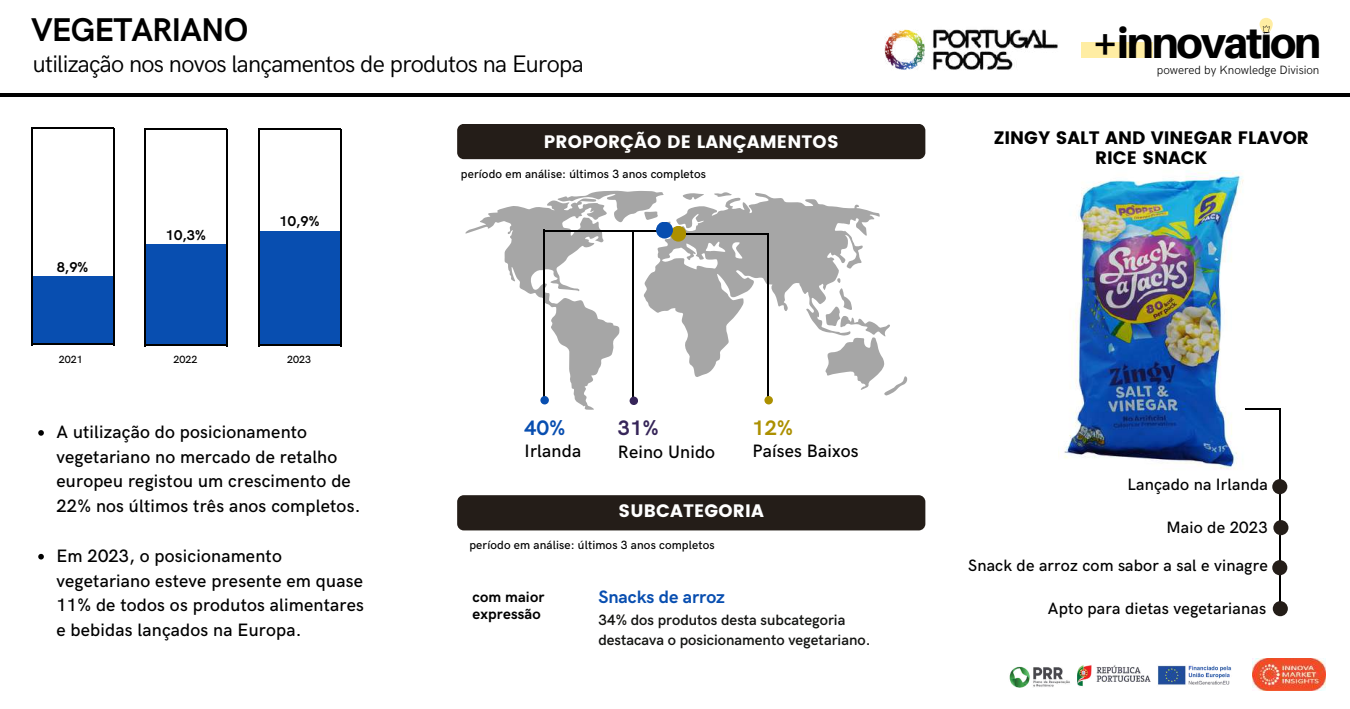
<style>
.page{position:relative;width:1350px;height:709px;background:#fff}
.page>*{position:absolute;margin:0;border:0;box-sizing:border-box;transform-origin:0 0}
.t1{font:800 42.9px "Aileron";letter-spacing:-.05em;color:#000}
.t2{font:700 33px "HK Grotesk";letter-spacing:-.03em;color:#000}
.t3{font:24px "HK Grotesk";letter-spacing:-.03em;color:#000}
.t4{font:700 21px "HK Grotesk";color:#084eb0}
.t5{font:700 21px "HK Grotesk";color:#362559}
.t6{font:700 21px "HK Grotesk";color:#ac9000}
.t7{font:500 18px/24.8px "HK Grotesk";letter-spacing:.01em;color:#000}
.t8{font:18px/20.2px "Poppins";color:#000;text-align:center}
.t9{font:18px "Poppins";letter-spacing:.01em;color:#fff}
.t10{font:700 18px "HK Grotesk";color:#084eb0}
.t11{font:500 16.5px "HK Grotesk";letter-spacing:.01em;color:#000}
.t12{font:600 15px/20.2px "HK Grotesk";color:#131412}
.t13{font:700 15px "HK Grotesk";letter-spacing:.01em;color:#000}
.t14{font:700 14.25px "HK Grotesk";color:#000}
.t15{font:500 12px "HK Grotesk";letter-spacing:.01em;color:#000}
.t16{font:300 12px "HK Grotesk";letter-spacing:-.005em;color:#000}
.t17{font:500 10.5px "HK Grotesk";color:#000}
</style>
<div class="page">
<img style="left:884px;top:29px;width:174px;height:41px">
<hr style="left:0;top:93px;width:1350px;height:3px;background:#000">
<div style="left:1081px;top:42px;width:71px;height:16px;background:#ffeda3"></div>
<svg style="left:1260px;top:18px;width:13px;height:18px"></svg>
<div style="left:457px;top:124px;width:468px;height:35px;background:#241d18;border-radius:7px"></div>
<div style="left:457px;top:495px;width:468px;height:35px;background:#241d18;border-radius:7px"></div>
<hr style="left:1280px;top:408px;width:1px;height:201px;background:#000">
<div style="left:1272px;top:560px;width:15px;height:15px;background:#241d18;border-radius:50%"></div>
<div style="left:1272px;top:479px;width:15px;height:15px;background:#241d18;border-radius:50%"></div>
<div style="left:1273px;top:520px;width:15px;height:15px;background:#241d18;border-radius:50%"></div>
<div style="left:31px;top:276px;width:83px;height:69px;background:#084eb0"></div>
<div style="left:145px;top:244px;width:83px;height:102px;background:#084eb0"></div>
<div style="left:258px;top:231px;width:82px;height:115px;background:#084eb0"></div>
<hr style="left:31px;top:128px;width:82px;height:1px;background:#000">
<hr style="left:145px;top:129px;width:82px;height:1px;background:#000">
<hr style="left:258px;top:129px;width:82px;height:1px;background:#000">
<hr style="left:31px;top:344px;width:83px;height:1px;background:#000">
<hr style="left:145px;top:345px;width:82px;height:1px;background:#000">
<hr style="left:258px;top:345px;width:83px;height:1px;background:#000">
<hr style="left:113px;top:128px;width:1px;height:217px;background:#000">
<hr style="left:227px;top:129px;width:1px;height:217px;background:#000">
<hr style="left:340px;top:129px;width:1px;height:217px;background:#000">
<hr style="left:31px;top:128px;width:1px;height:217px;background:#000">
<hr style="left:145px;top:129px;width:1px;height:217px;background:#000">
<hr style="left:258px;top:129px;width:1px;height:217px;background:#000">
<svg style="left:665px;top:192px;width:215px;height:186px;fill:#a6a6a6"></svg>
<svg style="left:824px;top:277px;width:83px;height:119px"></svg>
<svg style="left:465px;top:191px;width:200px;height:219px"></svg>
<img style="left:1252px;top:658px;width:73px;height:32px">
<hr style="left:633px;top:230px;width:1px;height:170px;background:#000">
<hr style="left:544px;top:230px;width:1px;height:171px;background:#000">
<div style="left:540px;top:396px;width:9px;height:8px;background:#084eb0;border-radius:50%"></div>
<hr style="left:768px;top:234px;width:1px;height:167px;background:#000">
<div style="left:764px;top:396px;width:9px;height:8px;background:#ac9000;border-radius:50%"></div>
<hr style="left:679px;top:234px;width:90px;height:1px;background:#000">
<div style="left:671px;top:226px;width:15px;height:16px;background:#ac9000;border-radius:50%"></div>
<hr style="left:1226px;top:408px;width:55px;height:2px;background:#000">
<div style="left:1273px;top:601px;width:15px;height:15px;background:#241d18;border-radius:50%"></div>
<hr style="left:544px;top:230px;width:121px;height:1px;background:#000">
<div style="left:656px;top:222px;width:17px;height:16px;background:#084eb0;border-radius:50%"></div>
<img style="left:1009px;top:665px;width:223px;height:23px">
<div style="left:630px;top:396px;width:8px;height:9px;background:#362559;border-radius:50%"></div>
<img style="left:1064px;top:170px;width:180px;height:299px">
<svg style="left:38px;top:430px;width:6px;height:6px"></svg>
<svg style="left:38px;top:554px;width:6px;height:5px"></svg>
<h2 class="t2" style="left:31px;top:12px;width:219px">VEGETARIANO</h2>
<h3 class="t3" style="left:33px;top:51px;width:552px">utilização nos novos lançamentos de produtos na Europa</h3>
<p class="t9" style="left:544px;top:131px;width:296px">PROPORÇÃO DE LANÇAMENTOS</p>
<p class="t14" style="left:57px;top:260px;width:33px">8,9%</p>
<p class="t14" style="left:166px;top:227px;width:41px">10,3%</p>
<p class="t14" style="left:280px;top:214px;width:41px">10,9%</p>
<p class="t17" style="left:59px;top:353px;width:25px">2021</p>
<p class="t17" style="left:174px;top:353px;width:25px">2022</p>
<p class="t17" style="left:287px;top:353px;width:25px">2023</p>
<p class="t7" style="left:56px;top:420px;width:305px">A utilização do posicionamento vegetariano no mercado de retalho europeu registou um crescimento de 22% nos últimos três anos completos.</p>
<p class="t7" style="left:56px;top:544px;width:309px">Em 2023, o posicionamento vegetariano esteve presente em quase<br>11% de todos os produtos alimentares e bebidas lançados na Europa.</p>
<p class="t15" style="left:461px;top:167px;width:247px">período em análise: últimos 3 anos completos</p>
<p class="t4" style="left:525px;top:416px;width:42px">40%</p>
<p class="t5" style="left:618px;top:416px;width:42px">31%</p>
<p class="t6" style="left:753px;top:416px;width:42px">12%</p>
<p class="t7" style="left:525px;top:439px;width:58px">Irlanda</p>
<p class="t7" style="left:618px;top:440px;width:99px">Reino Unido</p>
<p class="t7" style="left:753px;top:439px;width:108px">Países Baixos</p>
<p class="t9" style="left:619px;top:500px;width:147px">SUBCATEGORIA</p>
<p class="t15" style="left:469px;top:538px;width:247px">período em análise: últimos 3 anos completos</p>
<p class="t13" style="left:473px;top:589px;width:73px">com maior</p>
<p class="t10" style="left:598px;top:587px;width:128px">Snacks de arroz</p>
<p class="t13" style="left:473px;top:605px;width:70px">expressão</p>
<p class="t12" style="left:598px;top:610px;width:274px">34% dos produtos desta subcategoria destacava o posicionamento vegetariano.</p>
<h1 class="t1" style="left:1092px;top:16px;width:231px">+innovation</h1>
<p class="t16" style="left:1157px;top:63px;width:164px">powered by Knowledge Division</p>
<p class="t8" style="left:994px;top:127px;width:317px">ZINGY SALT AND VINEGAR FLAVOR<br>RICE SNACK</p>
<p class="t11" style="left:1128px;top:475px;width:142px">Lançado na Irlanda</p>
<p class="t11" style="left:1166px;top:518px;width:103px">Maio de 2023</p>
<p class="t11" style="left:968px;top:556px;width:301px">Snack de arroz com sabor a sal e vinagre</p>
<p class="t11" style="left:1048px;top:599px;width:220px">Apto para dietas vegetarianas</p>
</div>
